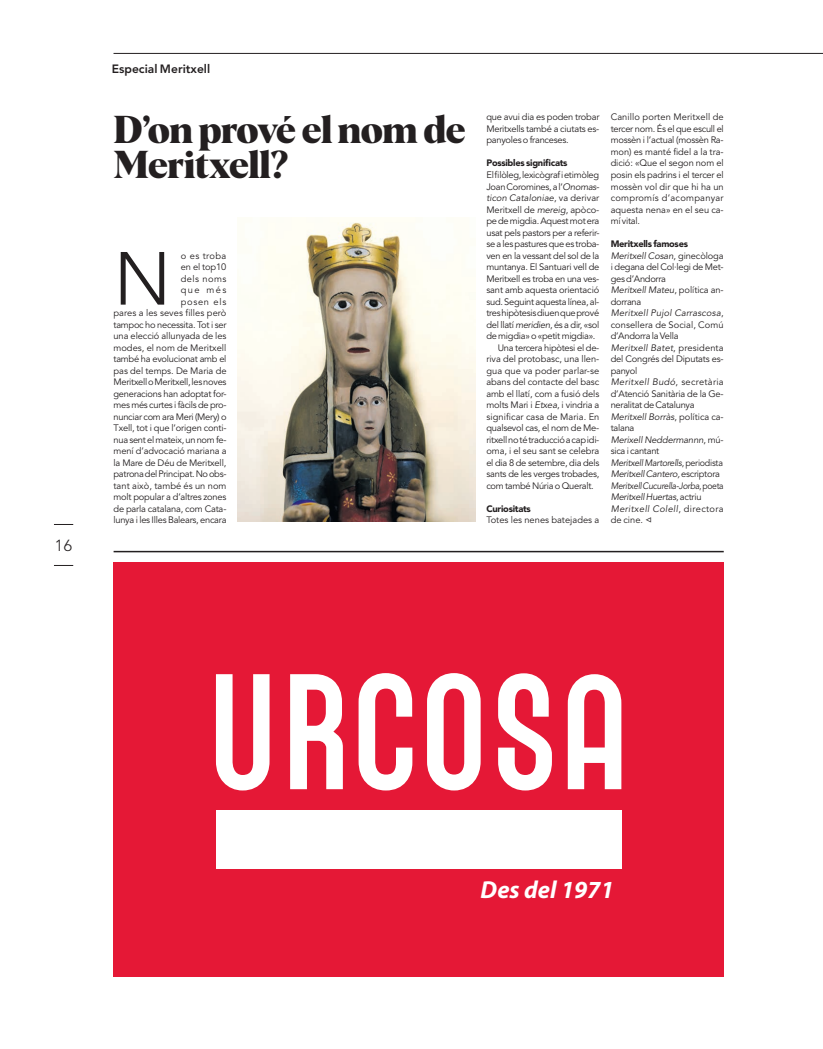
<style>
.page{position:relative;width:823px;height:1049px;background:#fff}
.page>*{position:absolute;margin:0;border:0;box-sizing:border-box;transform-origin:0 0}
.Txt_Sangría{font:300 74.3px "Avenir LT Std";color:#231f20}
.Txt_Sangría-2{font:700 38px/35px "Albra";letter-spacing:-.02em;color:#231f20}
.Fotografia{font:italic 700 24.7px "Myriad Pro";color:#fff}
.Txt_Sangría-3{font:300 16px "Avenir LT Std";color:#231f20}
.Txt_Sangría-4{font:800 12px "Avenir LT Std";color:#231f20}
.Txt_Sangría-5{font:9.3px/11.5px "Avenir LT Std";letter-spacing:-.025em;color:#231f20;text-align:justify}
.Txt_Sangría-6{font:italic 9.3px/11.5px "Avenir LT Std";letter-spacing:-.03em;color:#231f20}
.Txt_Sangría-7{font:900 9.3px "Avenir LT Std";letter-spacing:-.03em;color:#231f20}
.Txt_Sangría-8{font:italic 9.3px "Avenir LT Std";letter-spacing:-.03em;color:#231f20;scale:.96 1}
.Txt_Sangría-9{font:italic 9.3px "Avenir LT Std";letter-spacing:-.03em;color:#231f20;scale:.92 1}
.Txt_Sangría-10{font:9.3px "Avenir LT Std";color:#231f20}
.s1{font-style:italic}
.s2{font-style:normal}
</style>
<div class="page">
<hr style="left:113px;top:53px;width:709px;height:1px;background:#231f20">
<svg style="left:54px;top:524px;width:19px;height:1px"></svg>
<svg style="left:54px;top:565px;width:19px;height:1px"></svg>
<img style="left:238px;top:222px;width:237px;height:300px">
<hr style="left:113px;top:551px;width:610px;height:1px;background:#231f20">
<div style="left:113px;top:562px;width:610px;height:415px;background:#e51836"></div>
<svg style="left:216px;top:674px;width:53px;height:116px"></svg>
<svg style="left:290px;top:674px;width:52px;height:115px"></svg>
<svg style="left:358px;top:673px;width:54px;height:117px"></svg>
<svg style="left:427px;top:673px;width:53px;height:117px"></svg>
<svg style="left:498px;top:673px;width:54px;height:117px"></svg>
<svg style="left:567px;top:674px;width:54px;height:115px"></svg>
<div style="left:216px;top:810px;width:405px;height:59px;background:#fff"></div>
<p class="Txt_Sangría-3" style="left:55px;top:536px;width:19px">16</p>
<p class="Txt_Sangría-4" style="left:112px;top:62px;width:100px">Especial Meritxell</p>
<p class="Txt_Sangría-2" style="left:113px;top:110px;width:353px">D’on prové el nom de<br>Meritxell?</p>
<p class="Txt_Sangría-5" style="left:113px;top:250px;width:114px;text-align:right">o es troba<br>en el top10<br>dels noms<br>que més<br>posen els<br>pares a les seves filles però tampoc ho necessita. Tot i ser una elecció allunyada de les modes, el nom de Meritxell també ha evolucionat amb el pas del temps. De Maria de<br>Meritxell o Meritxell, les noves generacions han adoptat for&shy;mes més curtes i fàcils de pro&shy;nunciar com ara Meri (Mery) o<br>Txell, tot i que l’origen conti&shy;nua sent el mateix, un nom fe&shy;mení d’advocació mariana a la Mare de Déu de Meritxell, patrona del Principat. No obs&shy;tant això, també és un nom molt popular a d’altres zones de parla catalana, com Cata&shy;lunya i les Illes Balears, encara</p>
<p class="Txt_Sangría" style="left:113px;top:235px;width:59px">N</p>
<p class="Txt_Sangría-5" style="left:486px;top:112px;width:114px">que avui dia es poden trobar Meritxells també a ciutats es&shy;panyoles o franceses.</p>
<p class="Txt_Sangría-7" style="left:486px;top:158px;width:83px">Possibles significats</p>
<p class="Txt_Sangría-5" style="left:486px;top:169px;width:114px">El filòleg, lexicògraf i etimòleg Joan Coromines, a l’<span class="s1">Onomas&shy;ticon Cataloniae</span>, va derivar Meritxell de <span class="s1">mereig</span>, apòco&shy;pe de migdia. Aquest mot era usat pels pastors per a referir&shy;se a les pastures que es troba&shy;ven en la vessant del sol de la muntanya. El Santuari vell de Meritxell es troba en una ves&shy;sant amb aquesta orientació sud. Seguint aquesta línea, al&shy;tres hipòtesis diuen que prové del llatí <span class="s1">meridien</span>, és a dir, «sol de migdia» o «petit migdia».</p>
<p class="Txt_Sangría-5" style="left:486px;top:342px;width:114px;text-indent:11px">Una tercera hipòtesi el de&shy;riva del protobasc, una llen&shy;gua que va poder parlar-se abans del contacte del basc amb el llatí, com a fusió dels molts Mari i <span class="s1">Etxea</span>, i vindria a significar casa de Maria. En qualsevol cas, el nom de Me&shy;ritxell no té traducció a cap idi&shy;oma, i el seu sant se celebra el dia 8 de setembre, dia dels sants de les verges trobades, com també Núria o Queralt.</p>
<p class="Txt_Sangría-7" style="left:486px;top:503px;width:46px">Curiositats</p>
<p class="Txt_Sangría-10" style="left:486px;top:515px;width:114px">Totes les nenes batejades a</p>
<p class="Txt_Sangría-5" style="left:610px;top:112px;width:114px">Canillo porten Meritxell de tercer nom. És el que escull el mossèn i l’actual (mossèn Ra&shy;mon) es manté fidel a la tra&shy;dició: «Que el segon nom el posin els padrins i el tercer el mossèn vol dir que hi ha un compromís d’acompanyar aquesta nena» en el seu ca&shy;mí vital.</p>
<p class="Txt_Sangría-7" style="left:610px;top:238px;width:79px">Meritxells famoses</p>
<p class="Txt_Sangría-5" style="left:610px;top:250px;width:114px"><span class="s1">Meritxell Cosan</span>, ginecòloga i degana del Col·legi de Met&shy;ges d’Andorra</p>
<p class="Txt_Sangría-5" style="left:610px;top:284px;width:114px"><span class="s1">Meritxell Mateu</span>, política an&shy;dorrana</p>
<p class="Txt_Sangría-5" style="left:610px;top:307px;width:114px"><span class="s1">Meritxell Pujol Carrascosa</span>, consellera de Social, Comú d’Andorra la Vella</p>
<p class="Txt_Sangría-5" style="left:610px;top:342px;width:114px"><span class="s1">Meritxell Batet</span>, presidenta del Congrés del Diputats es&shy;panyol</p>
<p class="Txt_Sangría-5" style="left:610px;top:377px;width:114px"><span class="s1">Meritxell Budó</span>, secretària d’Atenció Sanitària de la Ge&shy;neralitat de Catalunya</p>
<p class="Txt_Sangría-5" style="left:610px;top:411px;width:114px"><span class="s1">Meritxell Borràs</span>, política ca&shy;talana</p>
<p class="Txt_Sangría-6" style="left:610px;top:434px;width:114px">Merixell Neddermannn<span class="s2">, mú&shy;sica i cantant</span></p>
<p class="Txt_Sangría-8" style="left:610px;top:457px;width:118px">Meritxell Martorells<span class="s2">, periodista</span></p>
<p class="Txt_Sangría-6" style="left:610px;top:469px;width:111px">Meritxell Cantero, <span class="s2">escriptora</span></p>
<p class="Txt_Sangría-9" style="left:610px;top:480px;width:124px">Meritxell Cucurella-Jorba<span class="s2">, poeta</span></p>
<p class="Txt_Sangría-6" style="left:610px;top:492px;width:92px">Meritxell Huertas<span class="s2">, actriu</span></p>
<p class="Txt_Sangría-5" style="left:610px;top:503px;width:114px"><span class="s1">Meritxell Colell</span>, directora de cine.</p>
<p class="Fotografia" style="left:480px;top:874px;width:135px">Des del 1971</p>
</div>
